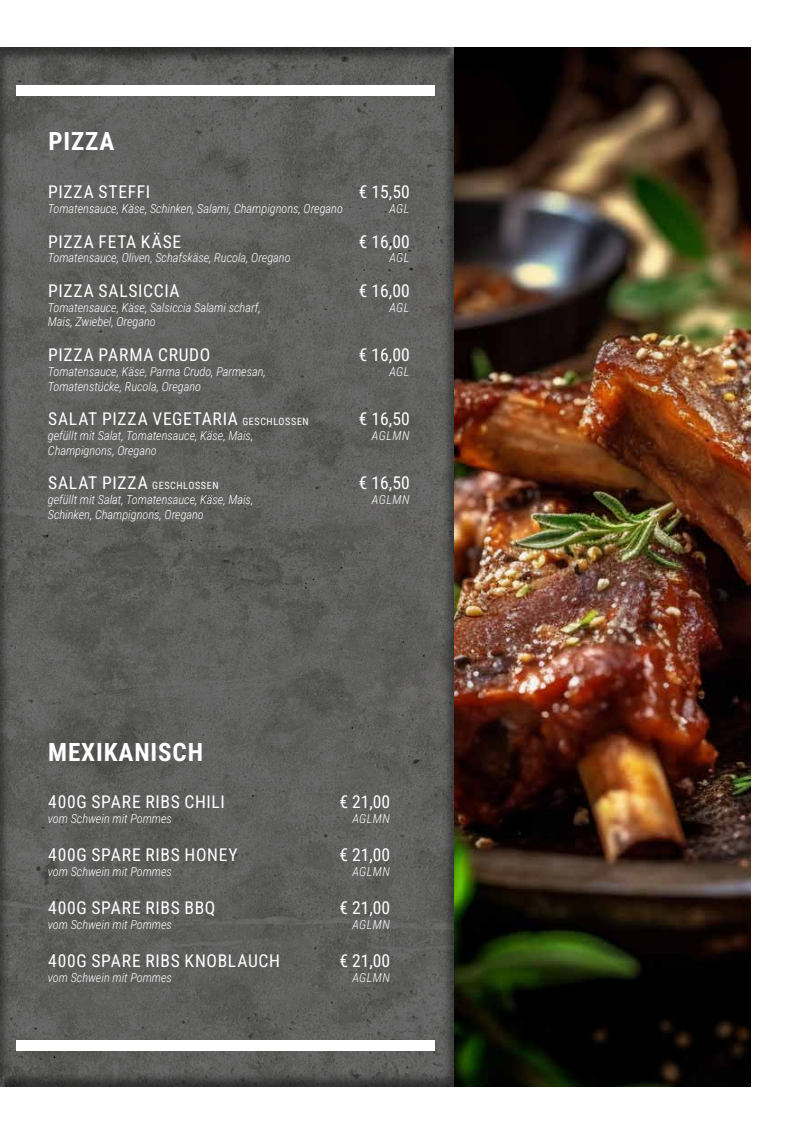
<style>
.page{position:relative;width:798px;height:1134px;background:#fff}
.page>*{position:absolute;margin:0;border:0;box-sizing:border-box;transform-origin:0 0}
.t1{font:700 25px "Roboto Condensed";letter-spacing:.035em;color:#fff}
.t2{font:17.5px "Roboto Condensed";letter-spacing:.04em;color:#fff}
.t3{font:italic 300 12.38px/14.9px "Roboto Condensed";color:#fff}
.t4{font:10px "Roboto Condensed";letter-spacing:.06em;color:#fff}
.s1{font-size:10px}
.s2{font-size:17.5px}
</style>
<div class="page">
<img style="left:455px;top:48px;width:294px;height:1038px">
<div style="left:0;top:46px;width:455px;height:1040px;background:#000;opacity:.5"></div>
<div style="left:16px;top:85px;width:418px;height:11px;background:#fff"></div>
<div style="left:16px;top:1040px;width:418px;height:11px;background:#fff"></div>
<h1 class="t1" style="left:48px;top:123px;width:68px">PIZZA</h1>
<h2 class="t2" style="left:48px;top:180px;width:104px">PIZZA STEFFI</h2>
<p class="t3" style="left:48px;top:201px;width:296px">Tomatensauce, Käse, Schinken, Salami, Champignons, Oregano</p>
<h2 class="t2" style="left:48px;top:229px;width:135px">PIZZA FETA KÄSE</h2>
<p class="t3" style="left:48px;top:250px;width:244px">Tomatensauce, Oliven, Schafskäse, Rucola, Oregano</p>
<h2 class="t2" style="left:48px;top:278px;width:133px">PIZZA SALSICCIA</h2>
<p class="t3" style="left:48px;top:299px;width:214px">Tomatensauce, Käse, Salsiccia Salami scharf,<br>Mais, Zwiebel, Oregano</p>
<h2 class="t2" style="left:48px;top:342px;width:164px">PIZZA PARMA CRUDO</h2>
<p class="t3" style="left:48px;top:363px;width:219px">Tomatensauce, Käse, Parma Crudo, Parmesan,<br>Tomatenstücke, Rucola, Oregano</p>
<h2 class="t2" style="left:48px;top:406px;width:262px">SALAT PIZZA VEGETARIA <span class="s1">GESCHLOSSEN</span></h2>
<p class="t3" style="left:48px;top:427px;width:207px">gefüllt mit Salat, Tomatensauce, Käse, Mais,<br>Champignons, Oregano</p>
<p class="t4" style="left:48px;top:478px;width:172px"><span class="s2">SALAT PIZZA</span> GESCHLOSSEN</p>
<p class="t3" style="left:48px;top:492px;width:207px">gefüllt mit Salat, Tomatensauce, Käse, Mais,<br>Schinken, Champignons, Oregano</p>
<h2 class="t2" style="left:359px;top:180px;width:52px">€ 15,50</h2>
<p class="t3" style="left:389px;top:201px;width:22px">AGL</p>
<h2 class="t2" style="left:359px;top:229px;width:52px">€ 16,00</h2>
<p class="t3" style="left:389px;top:250px;width:22px">AGL</p>
<h2 class="t2" style="left:359px;top:278px;width:52px">€ 16,00</h2>
<p class="t3" style="left:389px;top:299px;width:22px">AGL</p>
<h2 class="t2" style="left:359px;top:342px;width:52px">€ 16,00</h2>
<p class="t3" style="left:389px;top:363px;width:22px">AGL</p>
<h2 class="t2" style="left:359px;top:406px;width:52px">€ 16,50</h2>
<p class="t3" style="left:372px;top:427px;width:39px">AGLMN</p>
<h2 class="t2" style="left:359px;top:471px;width:52px">€ 16,50</h2>
<p class="t3" style="left:372px;top:492px;width:39px">AGLMN</p>
<h1 class="t1" style="left:48px;top:734px;width:156px">MEXIKANISCH</h1>
<h2 class="t2" style="left:48px;top:790px;width:178px">400G SPARE RIBS CHILI</h2>
<p class="t3" style="left:48px;top:811px;width:126px">vom Schwein mit Pommes</p>
<h2 class="t2" style="left:339px;top:790px;width:52px">€ 21,00</h2>
<p class="t3" style="left:352px;top:811px;width:39px">AGLMN</p>
<h2 class="t2" style="left:48px;top:843px;width:191px">400G SPARE RIBS HONEY</h2>
<p class="t3" style="left:48px;top:864px;width:126px">vom Schwein mit Pommes</p>
<h2 class="t2" style="left:339px;top:843px;width:52px">€ 21,00</h2>
<p class="t3" style="left:352px;top:864px;width:39px">AGLMN</p>
<h2 class="t2" style="left:48px;top:895px;width:169px">400G SPARE RIBS BBQ</h2>
<p class="t3" style="left:48px;top:916px;width:126px">vom Schwein mit Pommes</p>
<h2 class="t2" style="left:339px;top:895px;width:52px">€ 21,00</h2>
<p class="t3" style="left:352px;top:916px;width:39px">AGLMN</p>
<h2 class="t2" style="left:48px;top:948px;width:233px">400G SPARE RIBS KNOBLAUCH</h2>
<p class="t3" style="left:48px;top:969px;width:126px">vom Schwein mit Pommes</p>
<h2 class="t2" style="left:339px;top:948px;width:52px">€ 21,00</h2>
<p class="t3" style="left:352px;top:969px;width:39px">AGLMN</p>
</div>
